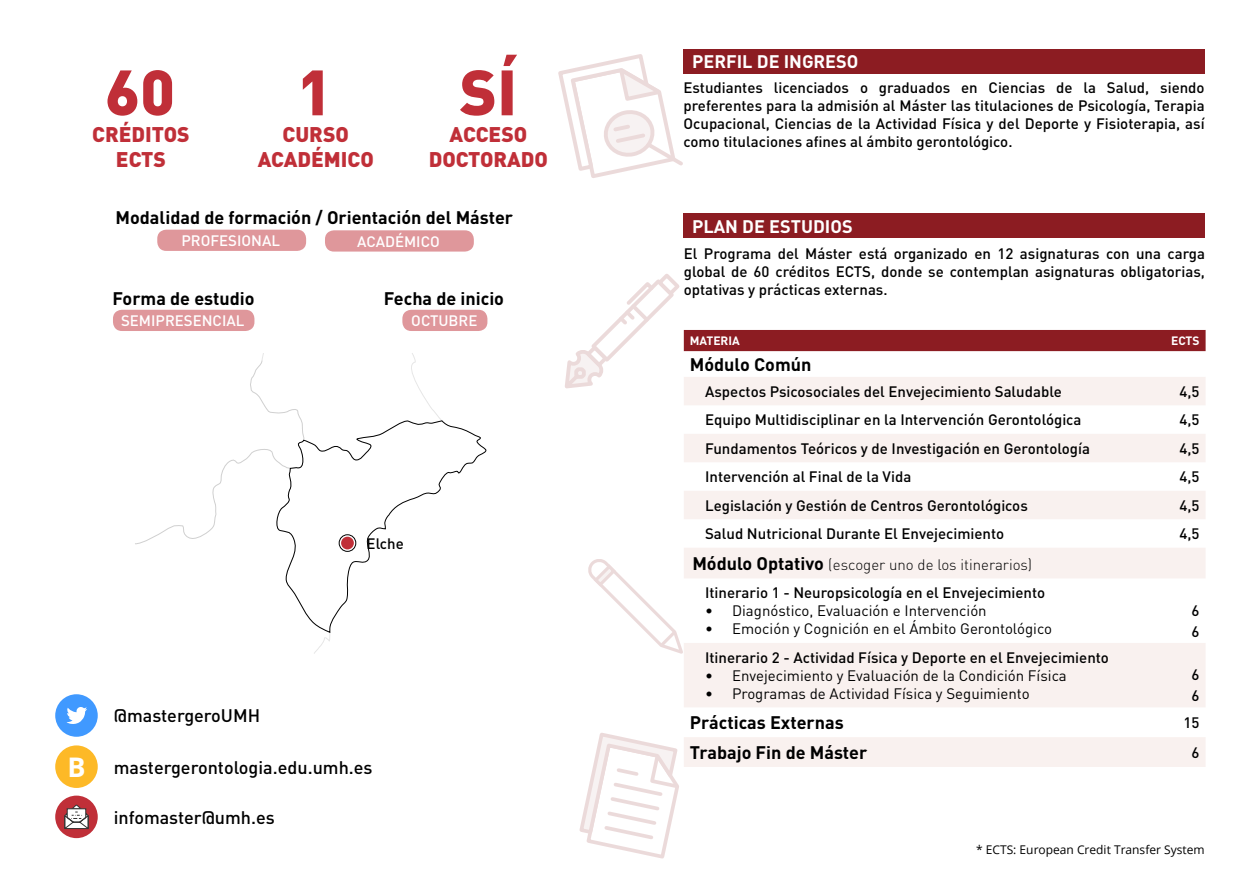
<style>
.page{position:relative;width:1259px;height:893px;background:#fff}
.page>*{position:absolute;margin:0;border:0;box-sizing:border-box;transform-origin:0 0}
.t1{font:900 63px "DIN Pro";color:#c02f38}
.t2{font:900 21px/25.2px "DIN Pro";color:#c02f38;text-align:center}
.t3{font:700 18px "DIN Pro";color:#000}
.t4{font:500 18px "DIN Pro";color:#000}
.t5{font:700 18px "DIN Pro";color:#fff}
.t6{font:500 15px/18px "DIN Pro";color:#000}
.t7{font:15px "DIN Pro";color:#000}
.t8{font:500 15px "DIN Pro";color:#fff}
.t9{font:12px "Open Sans";color:#000}
.t10{font:700 12px "DIN Pro";color:#fff}
.s1{font-family:"Open Sans";font-weight:700;font-size:27px;color:#fff}
.s2{font-weight:700;font-size:18px}
.s3{font-weight:300}
</style>
<div class="page">
<div style="left:157px;top:230px;width:149px;height:21px;background:#df979b;border-radius:9px"></div>
<div style="left:325px;top:230px;width:149px;height:22px;background:#df979b;border-radius:9px"></div>
<div style="left:113px;top:310px;width:141px;height:21px;background:#df979b;border-radius:9px"></div>
<div style="left:402px;top:310px;width:85px;height:21px;background:#df979b;border-radius:9px"></div>
<svg style="left:55px;top:694px;width:43px;height:43px"></svg>
<div style="left:55px;top:745px;width:43px;height:43px;background:#fdb927;border-radius:50%"></div>
<div style="left:55px;top:796px;width:43px;height:42px;background:#c02f38;border-radius:50%"></div>
<svg style="left:64px;top:804px;width:25px;height:25px"></svg>
<svg style="left:443px;top:421px;width:44px;height:57px"></svg>
<svg style="left:135px;top:353px;width:308px;height:301px"></svg>
<div style="left:341px;top:537px;width:13px;height:12px;background:#c02f38;border-radius:50%"></div>
<div style="left:339px;top:535px;width:17px;height:17px;border:1px solid #000;border-radius:50%"></div>
<div style="left:684px;top:214px;width:521px;height:24px;background:#8c1c22"></div>
<svg style="left:684px;top:390px;width:521px;height:377px;fill:#f9f1ef"></svg>
<div style="left:683px;top:49px;width:521px;height:24px;background:#8c1c22"></div>
<svg style="left:579px;top:733px;width:100px;height:126px"></svg>
<svg style="left:558px;top:54px;width:127px;height:124px"></svg>
<svg style="left:565px;top:274px;width:640px;height:116px"></svg>
<svg style="left:588px;top:559px;width:95px;height:95px"></svg>
<h1 class="t1" style="left:105px;top:50px;width:72px">60</h1>
<h2 class="t2" style="left:92px;top:121px;width:99px">CRÉDITOS<br>ECTS</h2>
<h1 class="t1" style="left:297px;top:50px;width:37px">1</h1>
<h2 class="t2" style="left:258px;top:121px;width:118px">CURSO<br>ACADÉMICO</h2>
<h1 class="t1" style="left:460px;top:50px;width:59px">SÍ</h1>
<h2 class="t2" style="left:429px;top:121px;width:121px">ACCESO<br>DOCTORADO</h2>
<p class="t3" style="left:115px;top:205px;width:399px">Modalidad de formación / Orientación del Máster</p>
<p class="t8" style="left:181px;top:230px;width:100px">PROFESIONAL</p>
<p class="t8" style="left:357px;top:231px;width:84px">ACADÉMICO</p>
<p class="t3" style="left:113px;top:286px;width:143px">Forma de estudio</p>
<p class="t8" style="left:121px;top:310px;width:125px">SEMIPRESENCIAL</p>
<p class="t3" style="left:384px;top:286px;width:122px">Fecha de inicio</p>
<p class="t8" style="left:411px;top:310px;width:68px">OCTUBRE</p>
<p class="t6" style="left:367px;top:534px;width:39px">Elche</p>
<p class="t4" style="left:114px;top:704px;width:148px">@mastergeroUMH</p>
<p class="t4" style="left:67px;top:755px;width:307px"><span class="s1">B</span> mastergerontologia.edu.umh.es</p>
<p class="t4" style="left:114px;top:805px;width:162px">infomaster@umh.es</p>
<p class="t5" style="left:692px;top:49px;width:168px">PERFIL DE INGRESO</p>
<p class="t6" style="left:683px;top:78px;width:523px;text-align:justify">Estudiantes licenciados o graduados en Ciencias de la Salud, siendo preferentes para la admisión al Máster las titulaciones de Psicología, Terapia Ocupacional, Ciencias de la Actividad Física y del Deporte y Fisioterapia, así como titulaciones afines al ámbito gerontológico.</p>
<p class="t5" style="left:692px;top:214px;width:162px">PLAN DE ESTUDIOS</p>
<p class="t6" style="left:684px;top:244px;width:522px;text-align:justify">El Programa del Máster está organizado en 12 asignaturas con una carga global de 60 créditos ECTS, donde se contemplan asignaturas obligatorias, optativas y prácticas externas.</p>
<p class="t10" style="left:690px;top:333px;width:51px">MATERIA</p>
<p class="t10" style="left:1171px;top:333px;width:30px">ECTS</p>
<p class="t3" style="left:690px;top:352px;width:123px">Módulo Común</p>
<p class="t6" style="left:705px;top:382px;width:358px">Aspectos Psicosociales del Envejecimiento Saludable</p>
<p class="t6" style="left:1179px;top:382px;width:22px">4,5</p>
<p class="t6" style="left:705px;top:410px;width:378px">Equipo Multidisciplinar en la Intervención Gerontológica</p>
<p class="t6" style="left:1179px;top:410px;width:22px">4,5</p>
<p class="t6" style="left:705px;top:439px;width:386px">Fundamentos Teóricos y de Investigación en Gerontología</p>
<p class="t6" style="left:1179px;top:439px;width:22px">4,5</p>
<p class="t6" style="left:705px;top:467px;width:208px">Intervención al Final de la Vida</p>
<p class="t6" style="left:1179px;top:467px;width:22px">4,5</p>
<p class="t6" style="left:705px;top:496px;width:324px">Legislación y Gestión de Centros Gerontológicos</p>
<p class="t6" style="left:1179px;top:496px;width:22px">4,5</p>
<p class="t6" style="left:705px;top:524px;width:301px">Salud Nutricional Durante El Envejecimiento</p>
<p class="t6" style="left:1179px;top:524px;width:22px">4,5</p>
<p class="t6" style="left:705px;top:550px;width:342px;line-height:28.5px;text-indent:-13px"><span class="s2">Módulo Optativo</span> <span class="s3">(escoger uno de los itinerarios)<br></span>Itinerario 1 - Neuropsicología en el Envejecimiento</p>
<p class="t7" style="left:705px;top:601px;width:283px">• Diagnóstico, Evaluación e Intervención</p>
<p class="t7" style="left:705px;top:619px;width:348px">• Emoción y Cognición en el Ámbito Gerontológico</p>
<p class="t6" style="left:1191px;top:599px;width:9px;line-height:21px">6<br>6</p>
<p class="t6" style="left:705px;top:648px;width:405px">Itinerario 2 - Actividad Física y Deporte en el Envejecimiento</p>
<p class="t7" style="left:705px;top:665px;width:363px">• Envejecimiento y Evaluación de la Condición Física</p>
<p class="t7" style="left:705px;top:683px;width:326px">• Programas de Actividad Física y Seguimiento</p>
<p class="t6" style="left:1191px;top:664px;width:9px;line-height:21px">6<br>6</p>
<p class="t3" style="left:690px;top:710px;width:155px">Prácticas Externas</p>
<p class="t6" style="left:1183px;top:713px;width:17px">15</p>
<p class="t3" style="left:690px;top:740px;width:179px">Trabajo Fin de Máster</p>
<p class="t6" style="left:1191px;top:743px;width:9px">6</p>
<p class="t9" style="left:976px;top:841px;width:230px">* ECTS: European Credit Transfer System</p>
</div>
